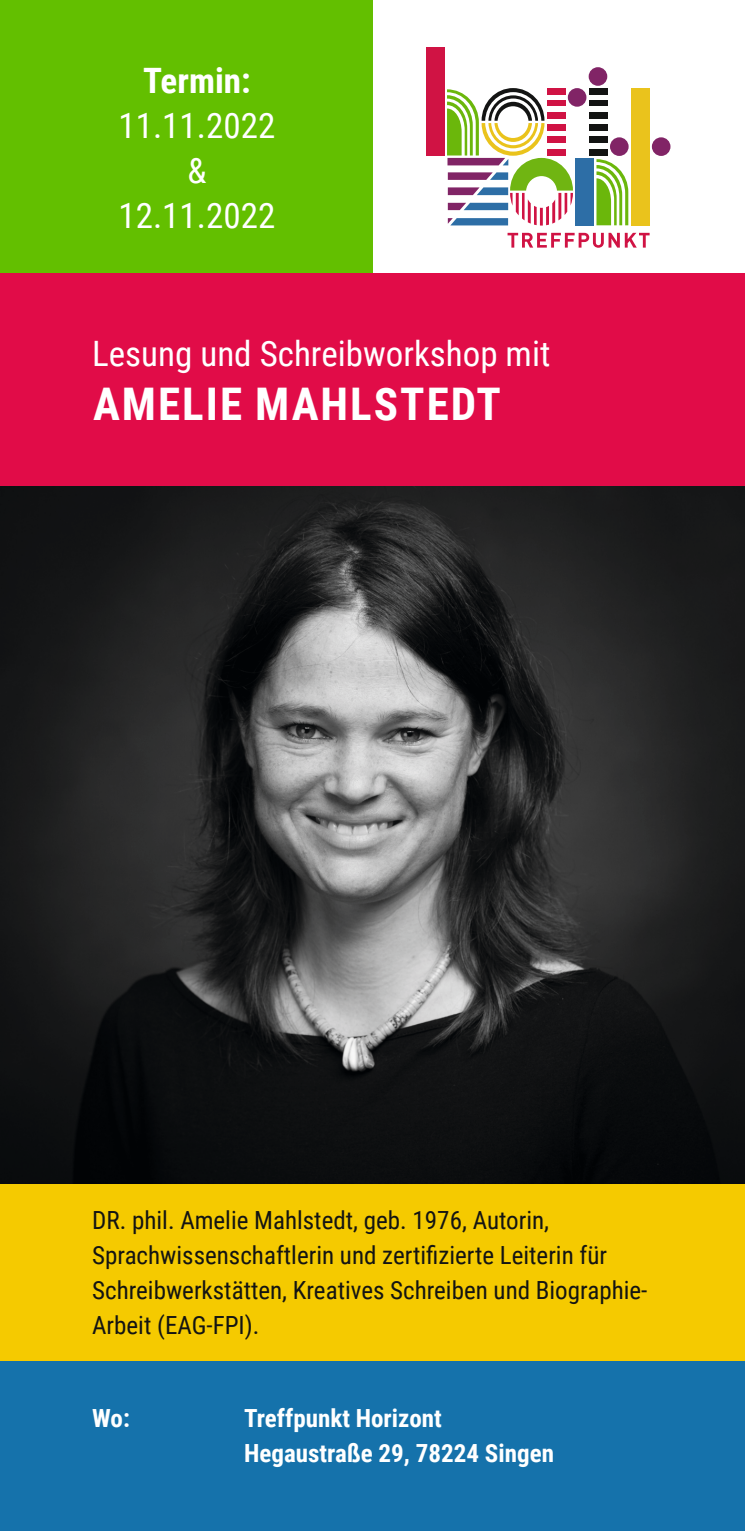
<style>
.page{position:relative;width:745px;height:1531px;background:#fff}
.page>*{position:absolute;margin:0;border:0;box-sizing:border-box;transform-origin:0 0}
.t1{font:700 45px "Roboto Condensed";letter-spacing:.045em;color:#fff}
.t2{font:35px/45px "Roboto Condensed";color:#fff;text-align:center}
.t3{font:700 35px "Roboto Condensed";color:#fff}
.t4{font:25px/35px "Roboto Condensed";color:#131413}
.t5{font:700 25px/35px "Roboto Condensed";color:#fff}
</style>
<div class="page">
<div style="left:0;top:0;width:372px;height:274px;background:#63bf00"></div>
<div style="left:0;top:274px;width:744px;height:212px;background:#e10c48"></div>
<div style="left:0;top:1361px;width:744px;height:170px;background:#1572ab"></div>
<div style="left:0;top:1183px;width:744px;height:178px;background:#f5ca00"></div>
<img style="left:0;top:486px;width:744px;height:697px">
<div style="left:425px;top:47px;width:19px;height:109px;background:#d01344"></div>
<div style="left:588px;top:67px;width:19px;height:19px;background:#812466;border-radius:50%"></div>
<div style="left:567px;top:88px;width:19px;height:19px;background:#812466;border-radius:50%"></div>
<div style="left:575px;top:158px;width:18px;height:68px;background:#2d6ea6"></div>
<div style="left:630px;top:88px;width:19px;height:138px;background:#eac31c"></div>
<div style="left:609px;top:137px;width:19px;height:19px;background:#812466;border-radius:50%"></div>
<div style="left:651px;top:137px;width:19px;height:19px;background:#812466;border-radius:50%"></div>
<svg style="left:596px;top:159px;width:32px;height:66px"></svg>
<div style="left:588px;top:88px;width:19px;height:6px;background:#131413"></div>
<div style="left:588px;top:100px;width:19px;height:6px;background:#131413"></div>
<div style="left:588px;top:113px;width:19px;height:6px;background:#131413"></div>
<div style="left:588px;top:125px;width:19px;height:6px;background:#131413"></div>
<div style="left:588px;top:137px;width:19px;height:6px;background:#131413"></div>
<div style="left:588px;top:149px;width:19px;height:7px;background:#131413"></div>
<svg style="left:447px;top:88px;width:125px;height:138px"></svg>
<svg style="left:507px;top:233px;width:142px;height:15px"></svg>
<h2 class="t3" style="left:143px;top:56px;width:109px">Termin:</h2>
<h2 class="t2" style="left:118px;top:102px;width:158px">11.11.2022 &amp;<br>12.11.2022</h2>
<h2 class="t2" style="left:92px;top:330px;width:459px">Lesung und Schreibworkshop mit</h2>
<h1 class="t1" style="left:93px;top:372px;width:409px">AMELIE MAHLSTEDT</h1>
<p class="t4" style="left:92px;top:1202px;width:556px">DR. phil. Amelie Mahlstedt, geb. 1976, Autorin, Sprachwissenschaftlerin und zertifizierte Leiterin für Schreibwerkstätten, Kreatives Schreiben und Biographie-Arbeit (EAG-FPI).</p>
<p class="t5" style="left:92px;top:1400px;width:39px">Wo:</p>
<p class="t5" style="left:244px;top:1400px;width:311px">Treffpunkt Horizont<br>Hegaustraße 29, 78224 Singen</p>
</div>
